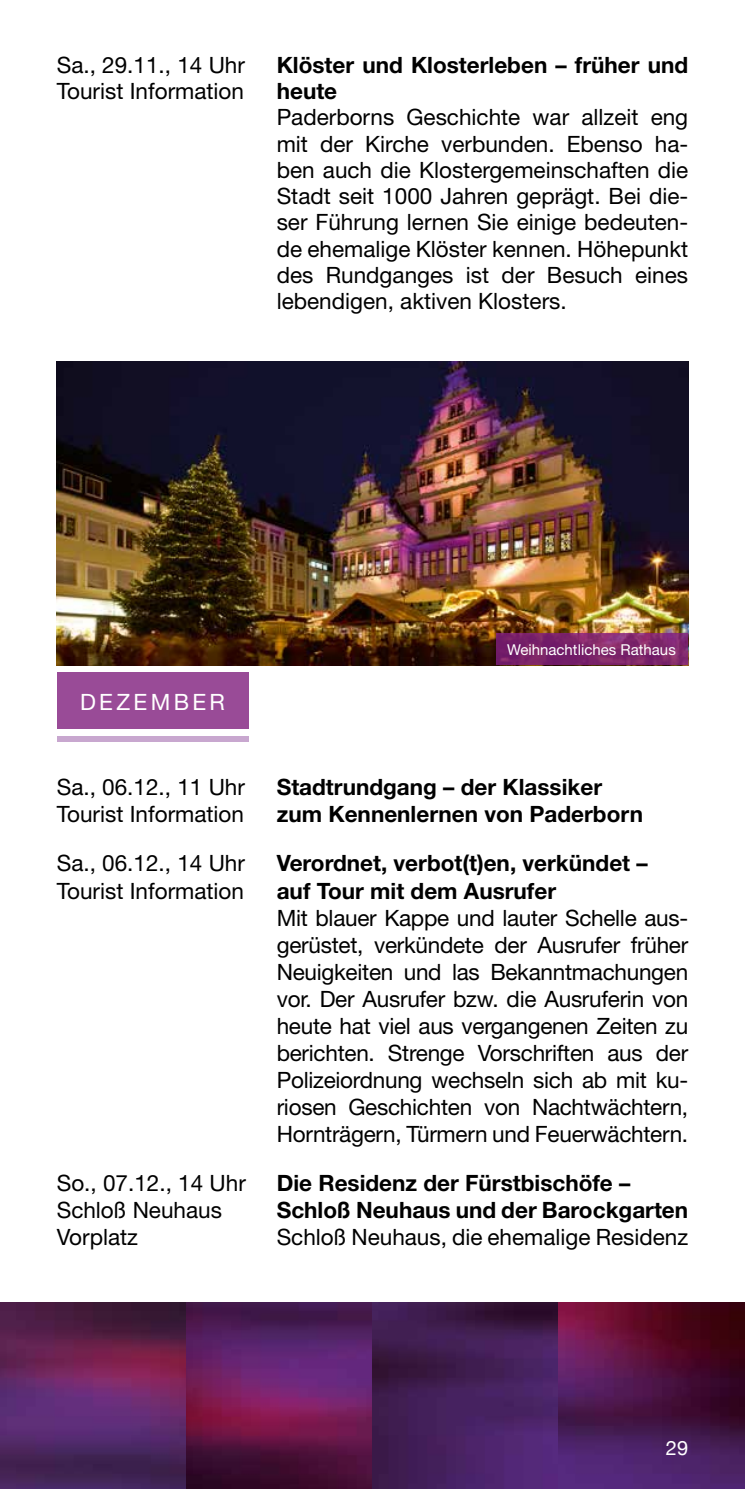
<style>
.page{position:relative;width:745px;height:1489px;background:#fff}
.page>*{position:absolute;margin:0;border:0;box-sizing:border-box;transform-origin:0 0}
.t1{font:22.5px/27px "Helvetica Neue LT Pro";color:#000}
.t2{font:700 22.5px/27px "Helvetica Neue LT Pro";color:#000}
.t3{font:22.5px "Helvetica Neue LT Pro";letter-spacing:.15em;color:#fff}
.t4{font:20px "Helvetica Neue";color:#fff}
.t5{font:15px "Helvetica Neue LT Pro";color:#fff}
</style>
<div class="page">
<img style="left:0;top:1302px;width:744px;height:186px">
<img style="left:57px;top:361px;width:630px;height:304px">
<div style="left:57px;top:672px;width:191px;height:57px;background:#994b97"></div>
<div style="left:57px;top:736px;width:191px;height:5px;background:#c8a7cf"></div>
<svg style="left:496px;top:633px;width:191px;height:32px;background:#7d256b"></svg>
<p class="t1" style="left:57px;top:51px;width:190px;line-height:26.2px">Sa., 29.11., 14 Uhr<br>Tourist Information</p>
<p class="t2" style="left:276px;top:51px;width:412px;line-height:26.2px">Klöster und Klosterleben – früher und heute</p>
<p class="t1" style="left:276px;top:104px;width:413px;line-height:26.2px;text-align:justify">Paderborns Geschichte war allzeit eng mit der Kirche verbunden. Ebenso ha&shy;ben auch die Klostergemeinschaften die Stadt seit 1000 Jahren geprägt. Bei die&shy;ser Führung lernen Sie einige bedeuten&shy;de ehemalige Klöster kennen. Höhepunkt des Rundganges ist der Besuch eines lebendigen, aktiven Klosters.</p>
<p class="t3" style="left:80px;top:687px;width:146px">DEZEMBER</p>
<p class="t1" style="left:57px;top:772px;width:190px">Sa., 06.12., 11 Uhr<br>Tourist Information</p>
<p class="t1" style="left:57px;top:849px;width:190px">Sa., 06.12., 14 Uhr<br>Tourist Information</p>
<p class="t1" style="left:57px;top:1168px;width:190px">So., 07.12., 14 Uhr<br>Schloß Neuhaus<br>Vorplatz</p>
<p class="t5" style="left:507px;top:640px;width:170px">Weihnachtliches Rathaus</p>
<p class="t2" style="left:276px;top:773px;width:367px">Stadtrundgang – der Klassiker zum Kennenlernen von Paderborn</p>
<p class="t2" style="left:276px;top:849px;width:372px">Verordnet, verbot(t)en, verkündet – auf Tour mit dem Ausrufer</p>
<p class="t1" style="left:276px;top:903px;width:413px;text-align:justify">Mit blauer Kappe und lauter Schelle aus&shy;gerüstet, verkündete der Ausrufer früher Neuigkeiten und las Bekanntmachungen vor. Der Ausrufer bzw. die Ausruferin von heute hat viel aus vergangenen Zeiten zu berichten. Strenge Vorschriften aus der Polizeiordnung wechseln sich ab mit ku&shy;riosen Geschichten von Nachtwächtern, Hornträgern, Türmern und Feuerwächtern.</p>
<p class="t2" style="left:276px;top:1169px;width:413px">Die Residenz der Fürstbischöfe –<br>Schloß Neuhaus und der Barockgarten</p>
<p class="t1" style="left:276px;top:1222px;width:413px">Schloß Neuhaus, die ehemalige Residenz</p>
<p class="t4" style="left:665px;top:1433px;width:24px">29</p>
</div>
